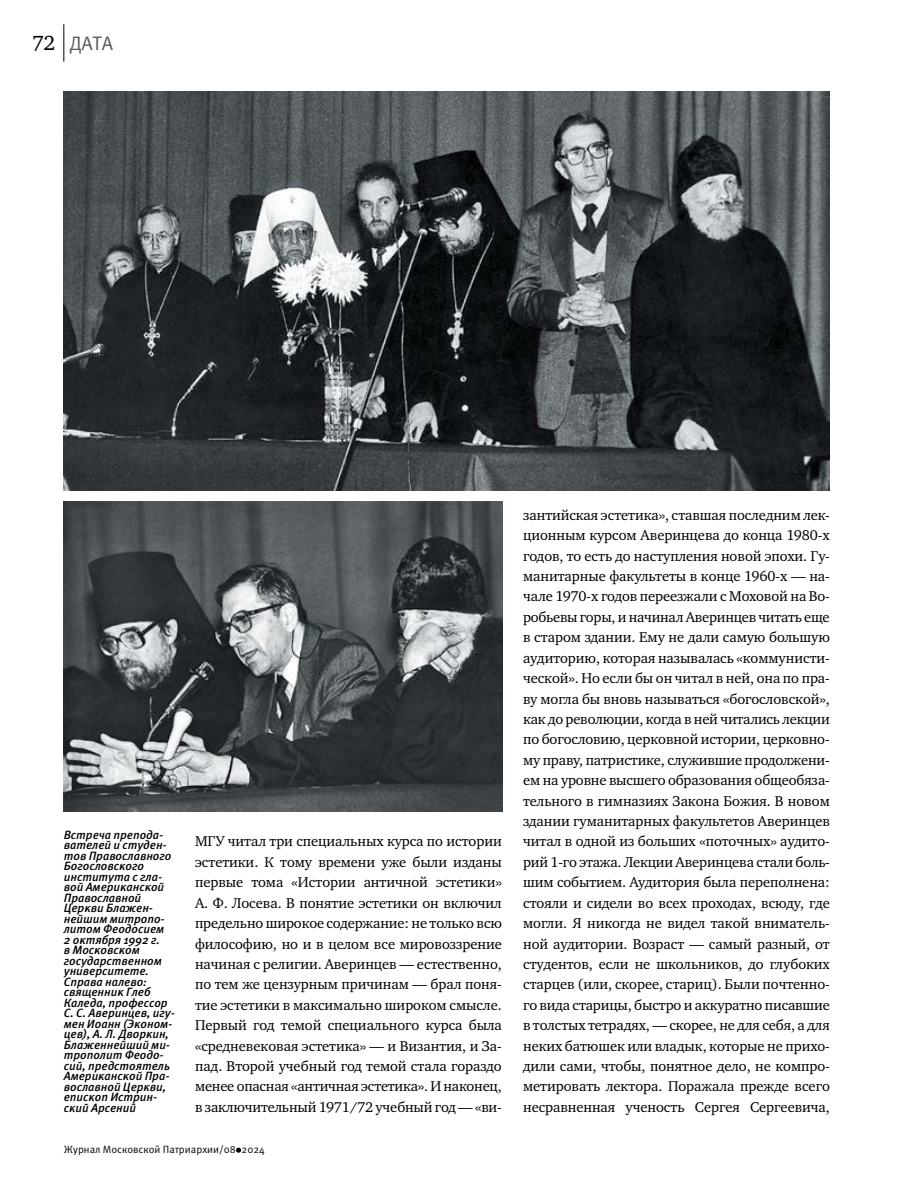
<style>
.page{position:relative;width:915px;height:1191px;background:#fff}
.page>*{position:absolute;margin:0;border:0;box-sizing:border-box;transform-origin:0 0}
.t1{font:19.5px "Meta Pro";color:#58595b}
.t2{font:14.55px/20.4px "Charter ITC";letter-spacing:-.005em;color:#000;text-align:justify}
.t3{font:italic 500 12px/10.5px "Meta Pro";letter-spacing:-.005em;color:#000}
.t4{font:10.5px "Meta Pro";color:#000}
.s1{font-family:"Charter ITC";font-size:21px;color:#000}
</style>
<div class="page">
<svg style="left:236px;top:1147px;width:5px;height:5px"></svg>
<hr style="left:63px;top:24px;width:1px;height:38px;background:#000">
<img style="left:63px;top:91px;width:766px;height:400px">
<img style="left:63px;top:501px;width:439px;height:310px">
<h1 class="t1" style="left:32px;top:31px;width:83px"><span class="s1">72</span> ДАТА</h1>
<p class="t3" style="left:64px;top:829px;width:113px">Встреча препода&shy;вателей и студен&shy;тов Православного<br>Богословского института с гла&shy;вой Американской<br>Православной<br>Церкви Блажен&shy;нейшим митропо&shy;литом Феодосием<br>2 октября 1992 г.<br>в Московском государственном университете.<br>Справа налево: священник Глеб<br>Каледа, профессор<br>С. С. Аверинцев, игу&shy;мен Иоанн (Эконом&shy;цев), А. Л. Дворкин,<br>Блаженнейший ми&shy;трополит Феодо&shy;сий, предстоятель<br>Американской Пра&shy;вославной Церкви, епископ Истрин&shy;ский Арсений</p>
<p class="t2" style="left:195px;top:831px;width:308px">МГУ читал три специальных курса по истории эстетики. К тому времени уже были изданы первые тома «Истории античной эстетики» А. Ф. Лосева. В понятие эстетики он включил предельно широкое содержание: не только всю философию, но и в целом все мировоззрение начиная с религии. Аверинцев — естественно, по тем же цензурным причинам — брал поня&shy;тие эстетики в максимально широком смысле.<br>Первый год темой специального курса была «средневековая эстетика» — и Византия, и За&shy;пад. Второй учебный год темой стала гораздо менее опасная «античная эстетика». И наконец, в заключительный 1971/72 учебный год — «ви-</p>
<p class="t4" style="left:64px;top:1142px;width:202px">Журнал Московской Патриархии/08 2024</p>
<p class="t2" style="left:523px;top:504px;width:308px">зантийская эстетика», ставшая последним лек&shy;ционным курсом Аверинцева до конца 1980-х годов, то есть до наступления новой эпохи. Гу&shy;манитарные факультеты в конце 1960-х — на&shy;чале 1970-х годов переезжали с Моховой на Во&shy;робьевы горы, и начинал Аверинцев читать еще в старом здании. Ему не дали самую большую аудиторию, которая называлась «коммунисти&shy;ческой». Но если бы он читал в ней, она по пра&shy;ву могла бы вновь называться «богословской», как до революции, когда в ней читались лекции по богословию, церковной истории, церковно&shy;му праву, патристике, служившие продолжени&shy;ем на уровне высшего образования общеобяза&shy;тельного в гимназиях Закона Божия. В новом здании гуманитарных факультетов Аверинцев читал в одной из больших «поточных» аудито&shy;рий 1-го этажа. Лекции Аверинцева стали боль&shy;шим событием. Аудитория была переполнена: стояли и сидели во всех проходах, всюду, где могли. Я никогда не видел такой вниматель&shy;ной аудитории. Возраст — самый разный, от студентов, если не школьников, до глубоких старцев (или, скорее, стариц). Были почтенно&shy;го вида старицы, быстро и аккуратно писавшие в толстых тетрадях, — скорее, не для себя, а для неких батюшек или владык, которые не прихо&shy;дили сами, чтобы, понятное дело, не компро&shy;метировать лектора. Поражала прежде всего несравненная ученость Сергея Сергеевича,</p>
</div>
